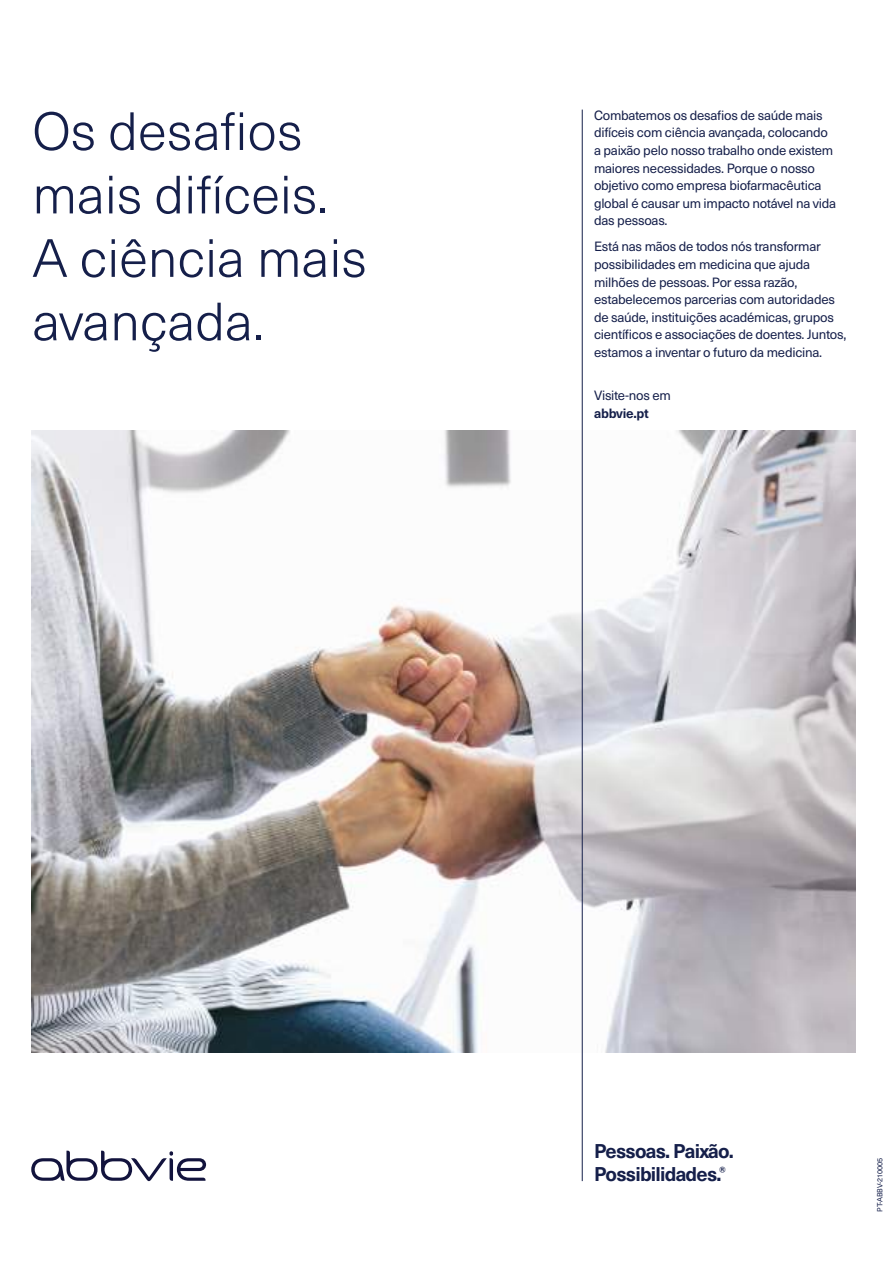
<style>
.page{position:relative;width:893px;height:1263px;background:#fff}
.page>*{position:absolute;margin:0;border:0;box-sizing:border-box;transform-origin:0 0}
.t1{font:300 52.8px/63.4px "Neue Haas Unica Pro";color:#151f4a}
.t2{font:700 19.5px/23.5px "Neue Haas Unica Pro";letter-spacing:-.04em;color:#151f4a}
.t3{font:13.2px/17.5px "Neue Haas Unica Pro";letter-spacing:-.02em;color:#151f4a}
.t4{font:700 13.2px "Neue Haas Unica Pro";letter-spacing:-.02em;color:#151f4a}
.t5{font:7.35px "Neue Haas Unica Pro";letter-spacing:-.02em;color:#151f4a}
</style>
<div class="page">
<img style="left:31px;top:431px;width:824px;height:621px">
<svg style="left:31px;top:1151px;width:175px;height:30px"></svg>
<hr style="left:582px;top:110px;width:1px;height:1071px;background:#151f4a">
<h1 class="t1" style="left:32px;top:101px;width:336px">Os desafios mais difíceis.<br>A ciência mais avançada.</h1>
<p class="t3" style="left:594px;top:106px;width:244px">Combatemos os desafios de saúde mais difíceis com ciência avançada, colocando a paixão pelo nosso trabalho onde existem maiores necessidades. Porque o nosso objetivo como empresa biofarmacêutica global é causar um impacto notável na vida das pessoas.</p>
<p class="t3" style="left:594px;top:238px;width:254px">Está nas mãos de todos nós transformar possibilidades em medicina que ajuda milhões de pessoas. Por essa razão, estabelecemos parcerias com autoridades de saúde, instituições académicas, grupos científicos e associações de doentes. Juntos, estamos a inventar o futuro da medicina.</p>
<p class="t3" style="left:594px;top:387px;width:78px">Visite-nos em</p>
<p class="t4" style="left:594px;top:405px;width:56px">abbvie.pt</p>
<h2 class="t2" style="left:594px;top:1139px;width:141px">Pessoas. Paixão.<br>Possibilidades.<sup>®</sup></h2>
<p class="t5" style="left:875px;top:1212px;width:55px;rotate:-90deg">PT-ABBV-210005</p>
</div>
